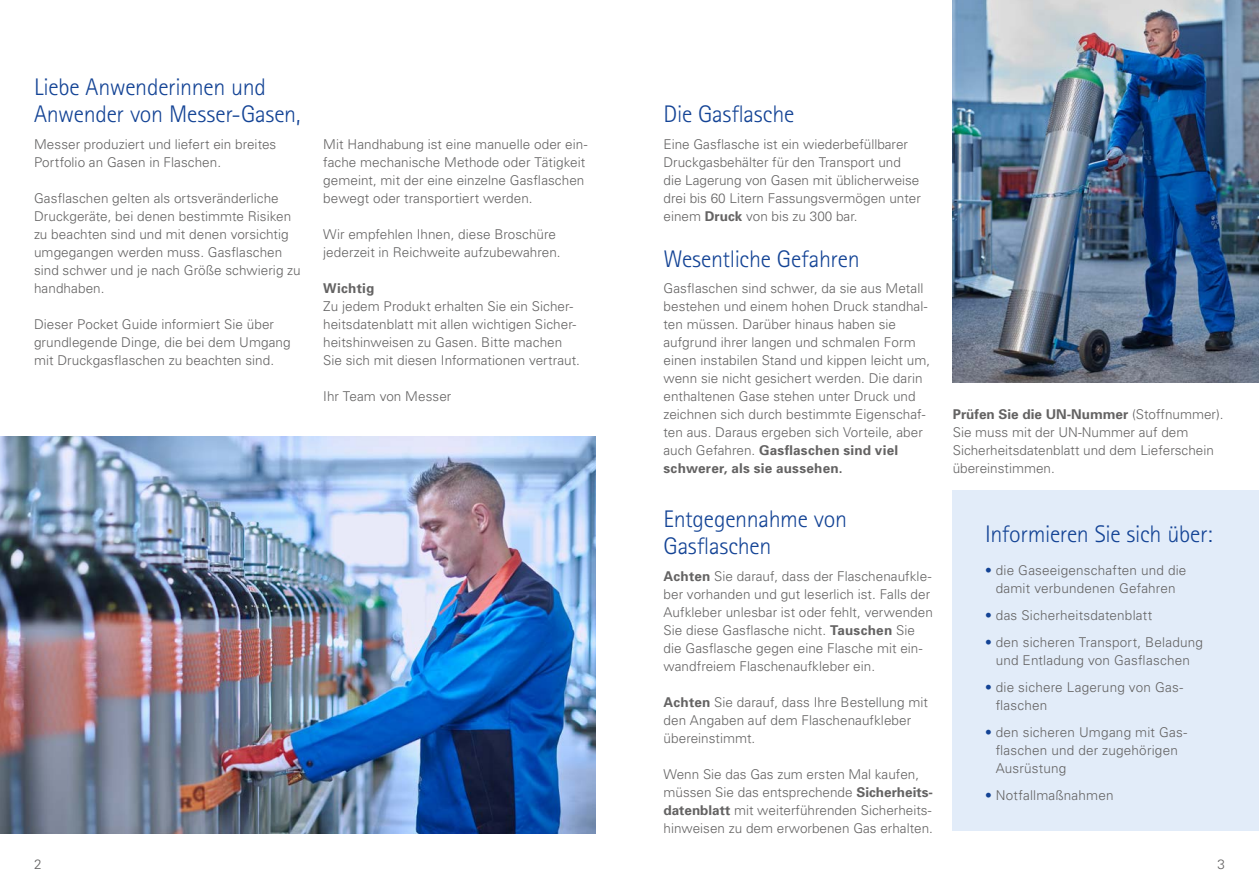
<style>
.page{position:relative;width:1259px;height:893px;background:#fff}
.page>*{position:absolute;margin:0;border:0;box-sizing:border-box;transform-origin:0 0}
.t1{font:300 24px/27px "Rotis Sans Serif";letter-spacing:-.01em;color:#134395}
.t2{font:300 13.5px/18px "Univers";letter-spacing:.005em;color:#646363}
.t3{font:700 13.5px "Univers";letter-spacing:.02em;color:#646363}
.s1{font-weight:700}
.s2{color:#134395}
</style>
<div class="page">
<div style="left:952px;top:491px;width:307px;height:340px;background:#e2ecf9"></div>
<img style="left:952px;top:0;width:307px;height:383px">
<img style="left:0;top:437px;width:595px;height:396px">
<h1 class="t1" style="left:34px;top:73px;width:268px">Liebe Anwenderinnen und<br>Anwender von Messer-Gasen,</h1>
<p class="t2" style="left:34px;top:134px;width:244px">Messer produziert und liefert ein breites<br>Portfolio an Gasen in Flaschen.</p>
<p class="t2" style="left:34px;top:188px;width:268px">Gasflaschen gelten als ortsveränderliche Druckgeräte, bei denen bestimmte Risiken zu beachten sind und mit denen vorsichtig umgegangen werden muss. Gasflaschen sind schwer und je nach Größe schwierig zu handhaben.</p>
<p class="t2" style="left:34px;top:314px;width:258px">Dieser Pocket Guide informiert Sie über grundlegende Dinge, die bei dem Umgang mit Druckgasflaschen zu beachten sind.</p>
<p class="t2" style="left:323px;top:134px;width:266px">Mit Handhabung ist eine manuelle oder ein&shy;fache mechanische Methode oder Tätigkeit gemeint, mit der eine einzelne Gasflaschen bewegt oder transportiert werden.</p>
<p class="t2" style="left:323px;top:224px;width:239px">Wir empfehlen Ihnen, diese Broschüre jederzeit in Reichweite aufzubewahren.</p>
<p class="t3" style="left:323px;top:279px;width:53px">Wichtig</p>
<p class="t2" style="left:323px;top:296px;width:258px">Zu jedem Produkt erhalten Sie ein Sicher&shy;heitsdatenblatt mit allen wichtigen Sicher&shy;heitshinweisen zu Gasen. Bitte machen Sie sich mit diesen Informationen vertraut.</p>
<p class="t2" style="left:323px;top:386px;width:130px">Ihr Team von Messer</p>
<h1 class="t1" style="left:663px;top:100px;width:132px">Die Gasflasche</h1>
<p class="t2" style="left:663px;top:134px;width:259px">Eine Gasflasche ist ein wiederbefüllbarer Druckgasbehälter für den Transport und die Lagerung von Gasen mit üblicherweise drei bis 60 Litern Fassungsvermögen unter einem <span class="s1">Druck</span> von bis zu 300 bar.</p>
<h1 class="t1" style="left:663px;top:245px;width:198px">Wesentliche Gefahren</h1>
<p class="t2" style="left:663px;top:278px;width:268px">Gasflaschen sind schwer, da sie aus Metall bestehen und einem hohen Druck standhal&shy;ten müssen. Darüber hinaus haben sie aufgrund ihrer langen und schmalen Form einen instabilen Stand und kippen leicht um, wenn sie nicht gesichert werden. Die darin enthaltenen Gase stehen unter Druck und zeichnen sich durch bestimmte Eigenschaf&shy;ten aus. Daraus ergeben sich Vorteile, aber auch Gefahren. <span class="s1">Gasflaschen sind viel schwerer, als sie aussehen.</span></p>
<h1 class="t1" style="left:663px;top:505px;width:185px">Entgegennahme von<br>Gasflaschen</h1>
<p class="t2" style="left:663px;top:566px;width:271px"><span class="s1">Achten</span> Sie darauf, dass der Flaschenaufkle&shy;ber vorhanden und gut leserlich ist. Falls der Aufkleber unlesbar ist oder fehlt, verwenden Sie diese Gasflasche nicht. <span class="s1">Tauschen</span> Sie die Gasflasche gegen eine Flasche mit ein&shy;wandfreiem Flaschenaufkleber ein.</p>
<p class="t2" style="left:663px;top:692px;width:266px"><span class="s1">Achten</span> Sie darauf, dass Ihre Bestellung mit den Angaben auf dem Flaschenaufkleber übereinstimmt.</p>
<p class="t2" style="left:663px;top:764px;width:271px">Wenn Sie das Gas zum ersten Mal kaufen, müssen Sie das entsprechende <span class="s1">Sicherheits&shy;datenblatt</span> mit weiterführenden Sicherheits&shy;hinweisen zu dem erworbenen Gas erhalten.</p>
<p class="t2" style="left:952px;top:404px;width:272px"><span class="s1">Prüfen Sie die UN-Nummer</span> (Stoffnummer).<br>Sie muss mit der UN-Nummer auf dem Sicherheitsdatenblatt und dem Lieferschein übereinstimmen.</p>
<h1 class="t1" style="left:985px;top:520px;width:229px">Informieren Sie sich über:</h1>
<p class="t2" style="left:985px;top:561px;width:203px;text-align:center"><span class="s2">•</span> die Gaseeigenschaften und die damit verbundenen Gefahren</p>
<p class="t2" style="left:985px;top:606px;width:169px"><span class="s2">•</span> das Sicherheitsdatenblatt</p>
<p class="t2" style="left:985px;top:633px;width:219px;text-align:center"><span class="s2">•</span> den sicheren Transport, Beladung und Entladung von Gasflaschen</p>
<p class="t2" style="left:995px;top:678px;width:189px;text-indent:-11px"><span class="s2">•</span> die sichere Lagerung von Gas&shy;flaschen</p>
<p class="t2" style="left:995px;top:723px;width:193px;text-indent:-11px"><span class="s2">•</span> den sicheren Umgang mit Gas&shy;flaschen und der zugehörigen<br>Ausrüstung</p>
<p class="t2" style="left:985px;top:786px;width:130px"><span class="s2">•</span> Notfallmaßnahmen</p>
<p class="t2" style="left:34px;top:854px;width:9px">2</p>
<p class="t2" style="left:1217px;top:854px;width:9px">3</p>
</div>
